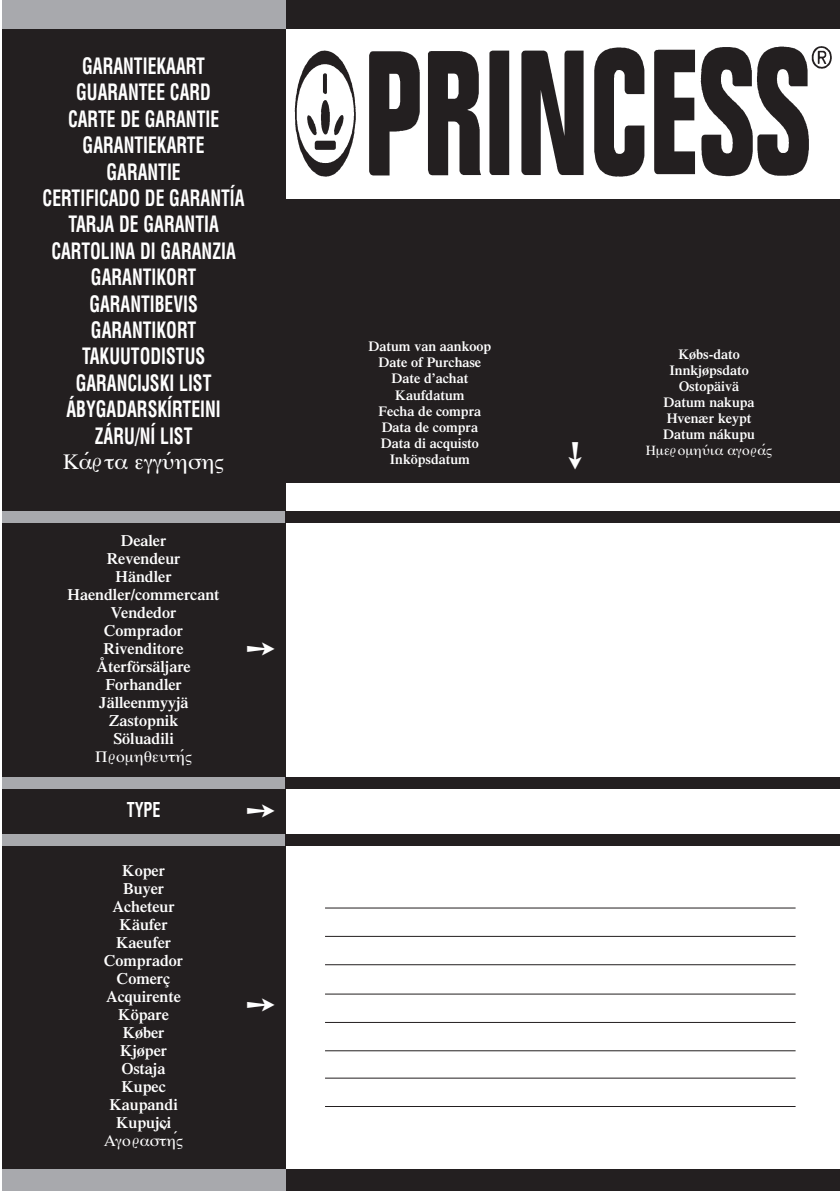
<style>
.page{position:relative;width:840px;height:1191px;background:#fff}
.page>*{position:absolute;margin:0;border:0;box-sizing:border-box;transform-origin:0 0}
.t1{font:700 condensed 22px/26.4px "Helvetica";color:#fff;text-align:center;scale:.8 1}
.t2{font:22px "Helvetica";color:#fff}
.t3{font:700 condensed 20px "Helvetica";color:#fff;scale:.8 1}
.t4{font:600 16px/18px "Times";color:#fff;text-align:center}
.t5{font:16px "Helvetica";color:#fff}
.t6{font:600 14px/16px "Times";color:#fff;text-align:center}
.t7{font:14px "Helvetica";color:#fff}
</style>
<div class="page">
<img style="left:285px;top:37px;width:547px;height:156px">
<div style="left:2px;top:29px;width:283px;height:482px;background:#231f20"></div>
<div style="left:285px;top:330px;width:289px;height:153px;background:#231f20"></div>
<div style="left:574px;top:330px;width:266px;height:153px;background:#231f20"></div>
<div style="left:285px;top:1px;width:555px;height:28px;background:#231f20"></div>
<div style="left:2px;top:1px;width:283px;height:28px;background:#a8a9ad"></div>
<div style="left:2px;top:789px;width:283px;height:45px;background:#231f20"></div>
<div style="left:285px;top:199px;width:555px;height:131px;background:#231f20"></div>
<div style="left:2px;top:522px;width:283px;height:255px;background:#231f20"></div>
<div style="left:2px;top:846px;width:283px;height:323px;background:#231f20"></div>
<div style="left:2px;top:511px;width:283px;height:11px;background:#a8a9ad"></div>
<div style="left:285px;top:511px;width:555px;height:11px;background:#231f20"></div>
<div style="left:2px;top:777px;width:283px;height:12px;background:#a8a9ad"></div>
<div style="left:285px;top:777px;width:555px;height:12px;background:#231f20"></div>
<div style="left:2px;top:834px;width:283px;height:12px;background:#a8a9ad"></div>
<div style="left:285px;top:834px;width:555px;height:12px;background:#231f20"></div>
<div style="left:285px;top:1169px;width:555px;height:22px;background:#231f20"></div>
<div style="left:2px;top:1169px;width:283px;height:22px;background:#a8a9ad"></div>
<hr style="left:325px;top:907px;width:471px;height:1px;background:#231f20">
<hr style="left:325px;top:936px;width:471px;height:1px;background:#231f20">
<hr style="left:325px;top:964px;width:471px;height:1px;background:#231f20">
<hr style="left:325px;top:993px;width:471px;height:1px;background:#231f20">
<hr style="left:325px;top:1022px;width:471px;height:1px;background:#231f20">
<hr style="left:325px;top:1050px;width:471px;height:1px;background:#231f20">
<hr style="left:325px;top:1077px;width:471px;height:1px;background:#231f20">
<hr style="left:325px;top:1106px;width:471px;height:1px;background:#231f20">
<p class="t1" style="left:43px;top:55px;width:254px">GARANTIEKAART<br>GUARANTEE CARD<br>CARTE DE GARANTIE<br>GARANTIEKARTE<br>GARANTIE<br>CERTIFICADO DE GARANTÍA<br>TARJA DE GARANTIA<br>CARTOLINA DI GARANZIA<br>GARANTIKORT<br>GARANTIBEVIS<br>GARANTIKORT<br>TAKUUTODISTUS<br>GARANCIJSKI LIST<br>ÁBYGADARSKÍRTEINI<br>ZÁRU/NÍ LIST</p>
<h1 class="t2" style="left:82px;top:452px;width:9px">´</h1>
<h1 class="t2" style="left:164px;top:452px;width:9px">´</h1>
<p class="t4" style="left:68px;top:533px;width:153px">Dealer<br>Revendeur<br>Händler<br>Haendler/commercant<br>Vendedor<br>Comprador<br>Rivenditore<br>Återförsäljare<br>Forhandler<br>Jälleenmyyjä<br>Zastopnik<br>Söluadili</p>
<p class="t3" style="left:127px;top:802px;width:44px">TYPE</p>
<p class="t5" style="left:179px;top:749px;width:7px">´</p>
<p class="t4" style="left:104px;top:863px;width:81px">Koper<br>Buyer<br>Acheteur<br>Käufer<br>Kaeufer<br>Comprador<br>Comerç<br>Acquirente<br>Köpare<br>Køber<br>Kjøper<br>Ostaja<br>Kupec<br>Kaupandi<br>Kupujci</p>
<p class="t5" style="left:172px;top:1131px;width:7px">´</p>
<p class="t6" style="left:369px;top:340px;width:124px">Datum van aankoop<br>Date of Purchase<br>Date d’achat<br>Kaufdatum<br>Fecha de compra<br>Data de compra<br>Data di acquisto<br>Inköpsdatum</p>
<p class="t6" style="left:663px;top:348px;width:93px">Købs-dato<br>Innkjøpsdato<br>Ostopäivä<br>Datum nakupa<br>Hvenær keypt<br>Datum nákupu</p>
<p class="t7" style="left:703px;top:444px;width:6px">´</p>
<p class="t7" style="left:761px;top:444px;width:6px">´</p>
</div>
